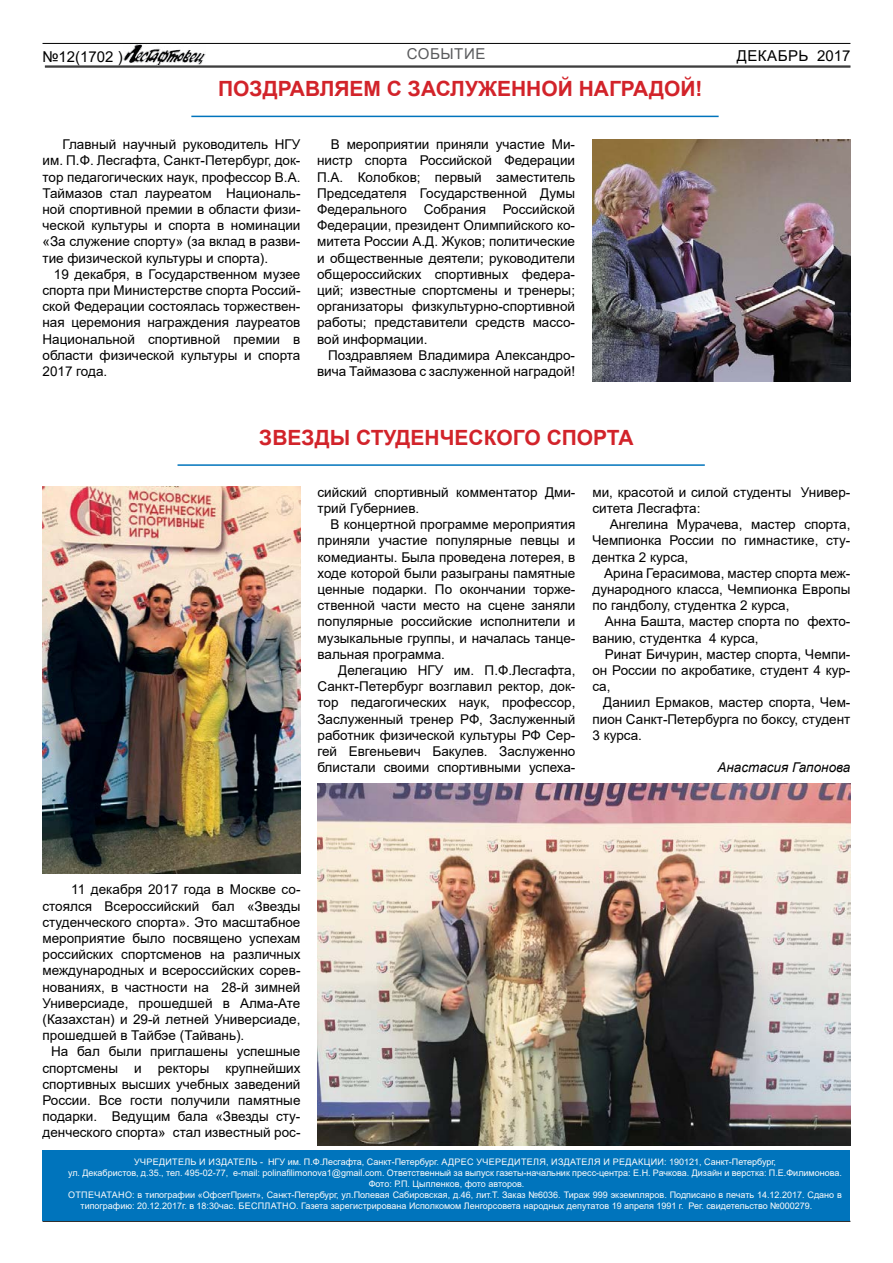
<style>
.page{position:relative;width:893px;height:1263px;background:#fff}
.page>*{position:absolute;margin:0;border:0;box-sizing:border-box;transform-origin:0 0}
.t1{font:700 21px "Arial";color:#d2232a}
.t2{font:15px "Arial";letter-spacing:.035em;color:#000}
.t3{font:15px "Arial";color:#000}
.t4{font:15px "Arial";color:#5a5b5d}
.t5{font:13.5px/16.2px "Arial";color:#000;text-align:justify}
.t6{font:italic 13.5px "Arial";color:#000}
.t7{font:9px "Arial";color:#fcfcfc}
.t8{font:9px "Arial";letter-spacing:.035em;color:#fcfcfc}
</style>
<div class="page">
<hr style="left:45px;top:66px;width:805px;height:1px;background:#000">
<hr style="left:45px;top:67px;width:805px;height:1px;background:#000">
<hr style="left:43px;top:43px;width:807px;height:1px;background:#000">
<hr style="left:43px;top:1221px;width:807px;height:1px;background:#000">
<div style="left:43px;top:1150px;width:807px;height:70px;background:#0074bc"></div>
<img style="left:124px;top:45px;width:81px;height:21px">
<hr style="left:178px;top:464px;width:527px;height:2px;background:#0074bc">
<img style="left:317px;top:783px;width:533px;height:363px">
<img style="left:43px;top:487px;width:257px;height:386px">
<img style="left:592px;top:139px;width:258px;height:243px">
<hr style="left:191px;top:116px;width:528px;height:1px;background:#0074bc">
<p class="t4" style="left:407px;top:44px;width:13px">событ</p>
<p class="t4" style="left:464px;top:44px;width:21px">ие</p>
<p class="t3" style="left:43px;top:46px;width:82px">№12(1702 )</p>
<p class="t2" style="left:737px;top:45px;width:115px">декабрь 2017</p>
<h1 class="t1" style="left:218px;top:74px;width:486px">ПОЗДРАВЛЯЕМ С ЗАСЛУЖЕННОЙ НАГРАДОЙ!</h1>
<p class="t5" style="left:43px;top:136px;width:259px;text-indent:20px">Главный научный руководитель НГУ им. П.Ф. Лесгафта, Санкт-Петербург, док&shy;тор педагогических наук, профессор В.А.<br>Таймазов стал лауреатом Националь&shy;ной спортивной премии в области физи&shy;ческой культуры и спорта в номинации «За служение спорту» (за вклад в разви&shy;тие физической культуры и спорта).</p>
<p class="t5" style="left:43px;top:266px;width:259px;text-indent:11px">19 декабря, в Государственном музее спорта при Министерстве спорта Россий&shy;ской Федерации состоялась торжествен&shy;ная церемония награждения лауреатов Национальной спортивной премии в области физической культуры и спорта 2017 года.</p>
<p class="t5" style="left:317px;top:136px;width:259px;text-indent:14px">В мероприятии приняли участие Ми&shy;нистр спорта Российской Федерации П.А. Колобков; первый заместитель Председателя Государственной Думы Федерального Собрания Российской Федерации, президент Олимпийского ко&shy;митета России А.Д. Жуков; политические и общественные деятели; руководители общероссийских спортивных федера&shy;ций; известные спортсмены и тренеры; организаторы физкультурно-спортивной работы; представители средств массо&shy;вой информации.</p>
<p class="t5" style="left:317px;top:347px;width:259px;text-align:right">Поздравляем Владимира Александро&shy;вича Таймазова с заслуженной наградой!</p>
<h1 class="t1" style="left:259px;top:423px;width:376px">ЗВЕЗДЫ СТУДЕНЧЕСКОГО СПОРТА</h1>
<p class="t5" style="left:317px;top:484px;width:259px">сийский спортивный комментатор Дми&shy;трий Губерниев.</p>
<p class="t5" style="left:317px;top:516px;width:259px;text-indent:13px">В концертной программе мероприятия приняли участие популярные певцы и комедианты. Была проведена лотерея, в ходе которой были разыграны памятные ценные подарки. По окончании торже&shy;ственной части место на сцене заняли популярные российские исполнители и музыкальные группы, и началась танце&shy;вальная программа.</p>
<p class="t5" style="left:317px;top:662px;width:259px;text-indent:21px">Делегацию НГУ им. П.Ф.Лесгафта, Санкт-Петербург возглавил ректор, док&shy;тор педагогических наук, профессор, Заслуженный тренер РФ, Заслуженный работник физической культуры РФ Сер&shy;гей Евгеньевич Бакулев. Заслуженно блистали своими спортивными успеха-</p>
<p class="t5" style="left:592px;top:484px;width:259px">ми, красотой и силой студенты Универ&shy;ситета Лесгафта:</p>
<p class="t5" style="left:592px;top:516px;width:259px;text-indent:17px">Ангелина Мурачева, мастер спорта, Чемпионка России по гимнастике, сту&shy;дентка 2 курса,</p>
<p class="t5" style="left:592px;top:565px;width:259px;text-indent:12px">Арина Герасимова, мастер спорта меж&shy;дународного класса, Чемпионка Европы по гандболу, студентка 2 курса,</p>
<p class="t5" style="left:592px;top:613px;width:259px;text-indent:12px">Анна Башта, мастер спорта по фехто&shy;ванию, студентка 4 курса,</p>
<p class="t5" style="left:592px;top:646px;width:259px;text-indent:12px">Ринат Бичурин, мастер спорта, Чемпи&shy;он России по акробатике, студент 4 кур&shy;са,</p>
<p class="t5" style="left:592px;top:694px;width:259px;text-indent:11px">Даниил Ермаков, мастер спорта, Чем&shy;пион Санкт-Петербурга по боксу, студент 3 курса.</p>
<p class="t6" style="left:717px;top:759px;width:134px">Анастасия Гапонова</p>
<p class="t5" style="left:43px;top:881px;width:259px;text-indent:29px">11 декабря 2017 года в Москве со&shy;стоялся Всероссийский бал «Звезды студенческого спорта». Это масштабное мероприятие было посвящено успехам российских спортсменов на различных международных и всероссийских сорев&shy;нованиях, в частности на 28-й зимней Универсиаде, прошедшей в Алма-Ате (Казахстан) и 29-й летней Универсиаде, прошедшей в Тайбэе (Тайвань).</p>
<p class="t5" style="left:43px;top:1043px;width:259px;text-indent:9px">На бал были приглашены успешные спортсмены и ректоры крупнейших спортивных высших учебных заведений России. Все гости получили памятные подарки. Ведущим бала «Звезды сту&shy;денческого спорта» стал известный рос-</p>
<p class="t8" style="left:134px;top:1156px;width:644px">учредитель и издатель - НГУ им. П.Ф.Лесгафта, Санкт-Петербург. Адрес учередителя, издателя и редакции: 190121, Санкт-Петербург,</p>
<p class="t7" style="left:68px;top:1167px;width:775px">ул. Декабристов, д.35., тел. 495-02-77, e-mail: polinafilimonova1@gmail.com. Ответственный за выпуск газеты-начальник пресс-центра: Е.Н. Рачкова. Дизайн и верстка: П.Е.Филимонова.</p>
<p class="t7" style="left:369px;top:1177px;width:157px">Фото: Р.П. Цыпленков, фото авторов.</p>
<p class="t7" style="left:68px;top:1188px;width:775px">отп ечатано : в типографии «ОфсетПринт», Санкт-Петербург, ул.Полевая Сабировская, д.46, лит.Т. Заказ №6036. Тираж 999 экземпляров. Подписано в печать 14.12.2017. Сдано в</p>
<p class="t7" style="left:81px;top:1199px;width:733px">типографию: 20.12.2017г. в 18:30час. бесплатно . Газета зарегистрирована Исполкомом Ленгорсовета народных депутатов 19 апреля 1991 г. Рег. свидетельство №000279.</p>
</div>
